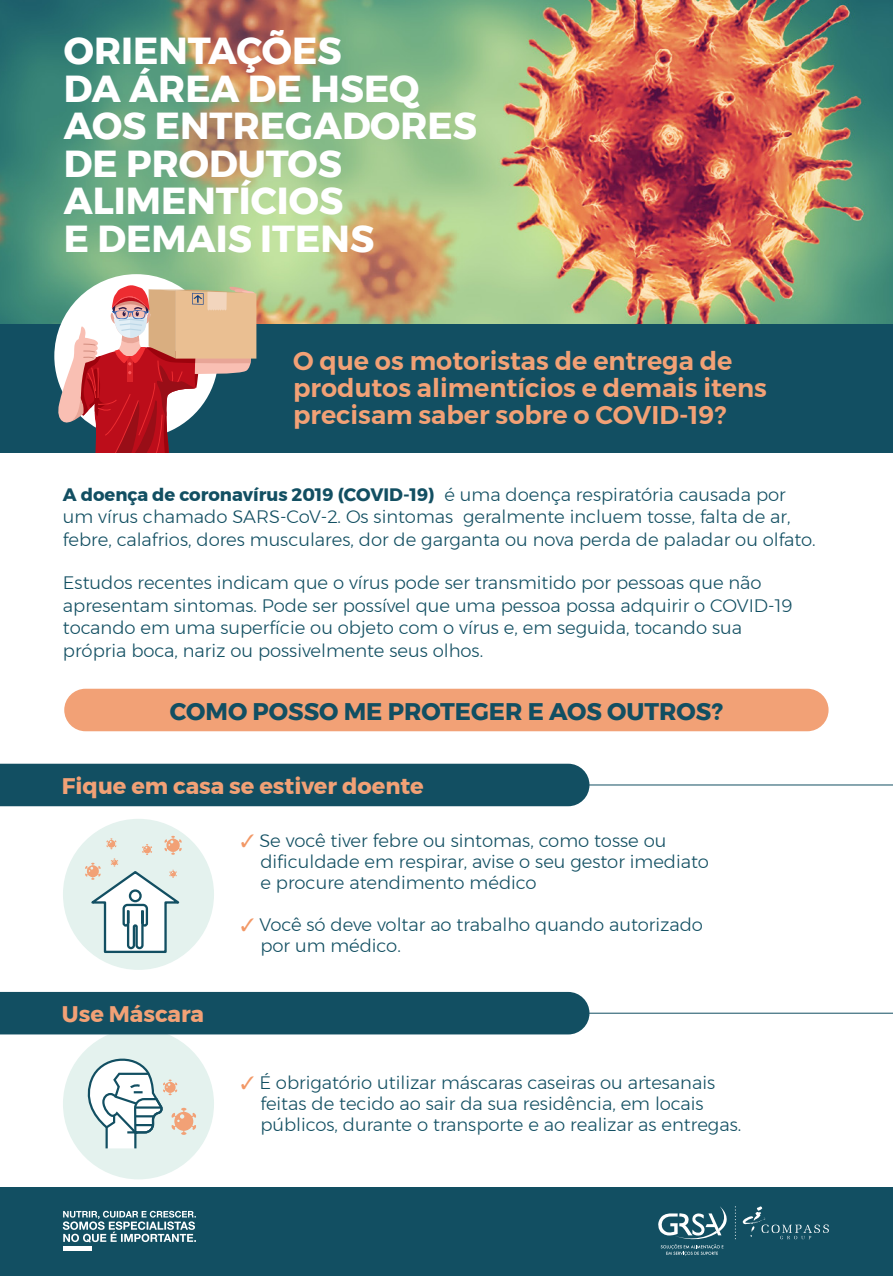
<style>
.page{position:relative;width:893px;height:1276px;background:#fff}
.page>*{position:absolute;margin:0;border:0;box-sizing:border-box;transform-origin:0 0}
.t1{font:700 37.5px/37.5px "Montserrat";color:#fff}
.t2{font:600 25.5px/27px "Montserrat";color:#f2a176}
.t3{font:700 24px "Montserrat";color:#124f62}
.t4{font:700 22.5px "Montserrat";color:#f2a176}
.t5{font:300 18px/22.5px "Montserrat";color:#124f62}
.s1{font-weight:700}
.s2{color:#f29866}
</style>
<div class="page">
<img style="left:0;top:0;width:893px;height:324px">
<div style="left:64px;top:689px;width:764px;height:42px;background:#f2a176;border-radius:21px"></div>
<div style="left:0;top:1187px;width:893px;height:89px;background:#124f62"></div>
<div style="left:0;top:324px;width:893px;height:128px;background:#124f62"></div>
<svg style="left:63px;top:1210px;width:133px;height:32px"></svg>
<div style="left:63px;top:1246px;width:29px;height:5px;background:#fff"></div>
<svg style="left:742px;top:1206px;width:87px;height:33px"></svg>
<svg style="left:658px;top:1206px;width:78px;height:49px"></svg>
<div style="left:63px;top:1028px;width:151px;height:151px;background:#e4f2ee;border-radius:50%"></div>
<hr style="left:581px;top:784px;width:312px;height:1px;background:#124f62">
<svg style="left:0;top:688px;width:589px;height:462px"></svg>
<hr style="left:581px;top:1013px;width:312px;height:1px;background:#124f62">
<svg style="left:54px;top:274px;width:204px;height:178px"></svg>
<h1 class="t1" style="left:64px;top:32px;width:415px">ORIENTAÇÕES<br>DA ÁREA DE HSEQ<br>AOS ENTREGADORES<br>DE PRODUTOS<br>ALIMENTÍCIOS<br>E DEMAIS ITENS</h1>
<h2 class="t2" style="left:293px;top:347px;width:475px">O que os motoristas de entrega de produtos alimentícios e demais itens precisam saber sobre o COVID-19?</h2>
<p class="t5" style="left:63px;top:483px;width:754px"><span class="s1">A doença de coronavírus 2019 (COVID-19)</span> é uma doença respiratória causada por um vírus chamado SARS-CoV-2. Os sintomas geralmente incluem tosse, falta de ar, febre, calafrios, dores musculares, dor de garganta ou nova perda de paladar ou olfato.</p>
<p class="t5" style="left:63px;top:571px;width:731px">Estudos recentes indicam que o vírus pode ser transmitido por pessoas que não apresentam sintomas. Pode ser possível que uma pessoa possa adquirir o COVID-19 tocando em uma superfície ou objeto com o vírus e, em seguida, tocando sua própria boca, nariz ou possivelmente seus olhos.</p>
<h3 class="t3" style="left:170px;top:692px;width:554px">COMO POSSO ME PROTEGER E AOS OUTROS?</h3>
<p class="t4" style="left:62px;top:768px;width:363px">Fique em casa se estiver doente</p>
<p class="t4" style="left:62px;top:996px;width:143px">Use Máscara</p>
<p class="t5" style="left:260px;top:830px;width:450px;line-height:21px;text-indent:-19px"><span class="s2">✓</span> Se você tiver febre ou sintomas, como tosse ou dificuldade em respirar, avise o seu gestor imediato e procure atendimento médico</p>
<p class="t5" style="left:260px;top:914px;width:444px;line-height:21px;text-indent:-19px"><span class="s2">✓</span> Você só deve voltar ao trabalho quando autorizado por um médico.</p>
<p class="t5" style="left:260px;top:1072px;width:482px;line-height:21px;text-indent:-19px"><span class="s2">✓</span> É obrigatório utilizar máscaras caseiras ou artesanais feitas de tecido ao sair da sua residência, em locais públicos, durante o transporte e ao realizar as entregas.</p>
</div>
